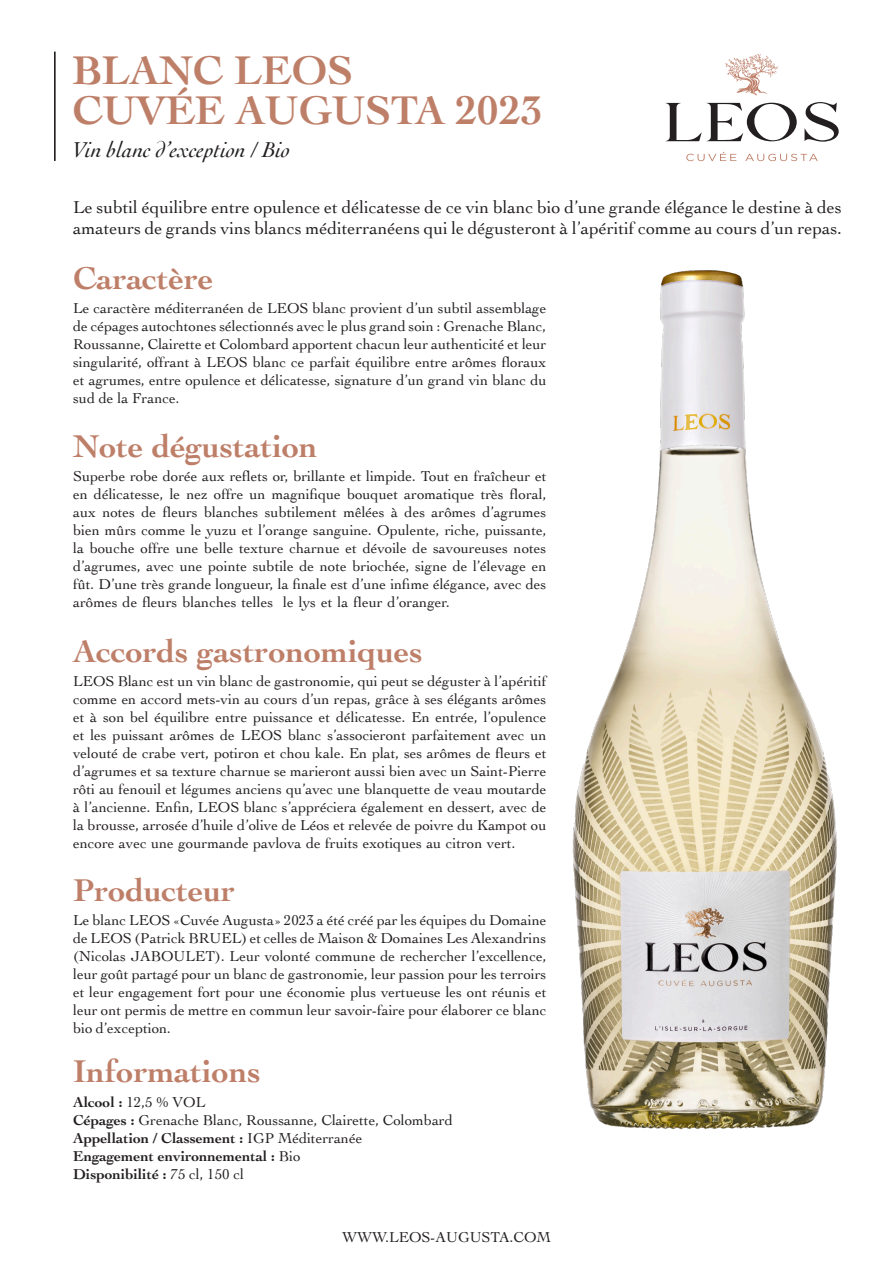
<style>
.page{position:relative;width:893px;height:1263px;background:#fff}
.page>*{position:absolute;margin:0;border:0;box-sizing:border-box;transform-origin:0 0}
.t1{font:700 42px "Cochin";color:#be7f69}
.t2{font:700 33px "Cochin";color:#be7f69}
.t3{font:italic 22.5px "Cochin";color:#231f20}
.t4{font:18px/21.6px "Cochin";color:#231f20}
.t5{font:15px/18px "Cochin";color:#231f20;text-align:justify}
.t6{font:700 15px "Cochin";color:#231f20}
.s1{font-weight:700}
.s2{font-weight:400}
</style>
<div class="page">
<svg style="left:725px;top:54px;width:53px;height:41px"></svg>
<svg style="left:665px;top:102px;width:174px;height:40px"></svg>
<svg style="left:686px;top:152px;width:50px;height:9px"></svg>
<svg style="left:745px;top:154px;width:73px;height:7px"></svg>
<img style="left:572px;top:270px;width:265px;height:860px">
<hr style="left:54px;top:52px;width:2px;height:109px;background:#231f20">
<p class="t1" style="left:72px;top:42px;width:282px">BLANC LEOS</p>
<p class="t1" style="left:72px;top:82px;width:472px">CUVÉE AUGUSTA 2023</p>
<p class="t3" style="left:72px;top:134px;width:219px">Vin blanc ’d exception / Bio</p>
<p class="t4" style="left:73px;top:195px;width:770px">Le subtil équilibre entre opulence et délicatesse de ce vin blanc bio ’d une grande élégance le destine à des amateurs de grands vins blancs méditerranéens qui le dégusteront ’là apéritif comme au cours ’d un repas.</p>
<p class="t2" style="left:73px;top:256px;width:142px">Caractère</p>
<p class="t5" style="left:73px;top:299px;width:475px">Le caractère méditerranéen de LEOS blanc provient ’d un subtil assemblage de cépages autochtones sélectionnés avec le plus grand soin : Grenache Blanc, Roussanne, Clairette et Colombard apportent chacun leur authenticité et leur singularité, offrant à LEOS blanc ce parfait équilibre entre arômes floraux et agrumes, entre opulence et délicatesse, signature ’d un grand vin blanc du sud de la France.</p>
<p class="t2" style="left:73px;top:424px;width:246px">Note dégustation</p>
<p class="t5" style="left:73px;top:467px;width:475px">Superbe robe dorée aux reflets or, brillante et limpide. Tout en fraîcheur et</p>
<p class="t5" style="left:73px;top:485px;width:475px">en délicatesse, le nez offre un magnifique bouquet aromatique très floral,</p>
<p class="t5" style="left:73px;top:503px;width:475px">aux notes de fleurs blanches subtilement mêlées à des arômes ’d agrumes</p>
<p class="t5" style="left:73px;top:521px;width:475px">bien mûrs comme le yuzu et ’l orange sanguine. Opulente, riche, puissante,</p>
<p class="t5" style="left:73px;top:539px;width:475px">la bouche offre une belle texture charnue et dévoile de savoureuses notes</p>
<p class="t5" style="left:73px;top:557px;width:475px">’d agrumes, avec une pointe subtile de note briochée, signe de ’l élevage en</p>
<p class="t5" style="left:73px;top:575px;width:475px">fût D. ’une très grande longueur la, finale est ’d une infime élégance, avec des</p>
<p class="t5" style="left:283px;top:593px;width:168px">le lys et la fleur ’d oranger.</p>
<p class="t5" style="left:73px;top:593px;width:202px">arômes de fleurs blanches telles</p>
<p class="t2" style="left:73px;top:629px;width:351px">Accords gastronomiques</p>
<p class="t5" style="left:73px;top:672px;width:475px">LEOS Blanc est un vin blanc de gastronomie, qui peut se déguster ’là apéritif comme en accord mets-vin au cours ’d un repas, grâce à ses élégants arômes et à son bel équilibre entre puissance et délicatesse. En entrée ’l, opulence et les puissant arômes de LEOS blanc ’s associeront parfaitement avec un velouté de crabe vert, potiron et chou kale. En plat, ses arômes de fleurs et ’d agrumes et sa texture charnue se marieront aussi bien avec un Saint-Pierre rôti au fenouil et légumes anciens qu’avec une blanquette de veau moutarde<br>’là ancienne. Enfin, LEOS blanc ’s appréciera également en dessert, avec de la brousse, arrosée ’d huile ’d olive de Léos et relevée de poivre du Kampot ou encore avec une gourmande pavlova de fruits exotiques au citron vert.</p>
<p class="t2" style="left:73px;top:868px;width:163px">Producteur</p>
<p class="t5" style="left:73px;top:911px;width:475px">Le blanc LEOS «Cuvée Augusta» 2023 a été créé par les équipes du Domaine de LEOS (Patrick BRUEL) et celles de Maison &amp; Domaines Les Alexandrins (Nicolas JABOULET .) Leur volonté commune de rechercher ’l excellence, leur goût partagé pour un blanc de gastronomie, leur passion pour les terroirs et leur engagement fort pour une économie plus vertueuse les ont réunis et leur ont permis de mettre en commun leur savoir-faire pour élaborer ce blanc bio ’d exception.</p>
<p class="t2" style="left:73px;top:1049px;width:189px">Informations</p>
<p class="t5" style="left:73px;top:1092px;width:134px"><span class="s1">Alcool :</span> 12,5 % VOL</p>
<p class="t5" style="left:73px;top:1110px;width:381px"><span class="s1">Cépages :</span> Grenache Blanc, Roussanne, Clairette, Colombard</p>
<p class="t6" style="left:73px;top:1128px;width:291px">Appellation / Classement : <span class="s2">IGP Méditerranée</span></p>
<p class="t6" style="left:73px;top:1146px;width:229px">Engagement environnemental : <span class="s2">Bio</span></p>
<p class="t6" style="left:73px;top:1164px;width:172px">Disponibilité : <span class="s2">75 cl, 150 cl</span></p>
<p class="t5" style="left:342px;top:1227px;width:210px">WWW.LEOS-AUGUSTA.COM</p>
</div>
